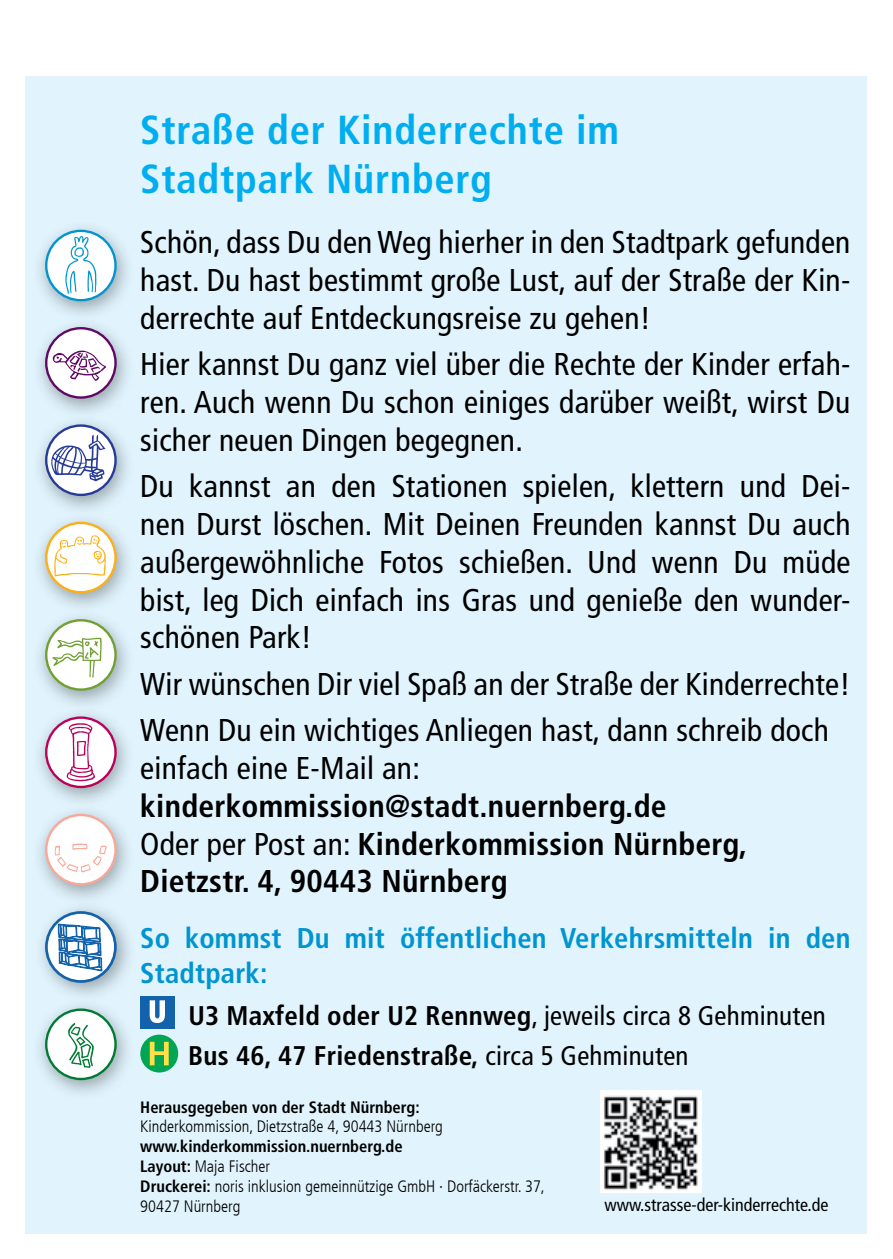
<style>
.page{position:relative;width:893px;height:1259px;background:#fff}
.page>*{position:absolute;margin:0;border:0;box-sizing:border-box;transform-origin:0 0}
.t1{font:700 condensed 40.5px/48.6px "Frutiger LT Com";letter-spacing:.02em;color:#00aeef}
.t2{font:condensed 31.5px/37.8px "Frutiger LT Com";letter-spacing:.01em;color:#000;text-align:justify}
.t3{font:700 condensed 31.5px/37.8px "Frutiger LT Com";letter-spacing:.01em;color:#000}
.t4{font:700 condensed 28.5px/34.2px "Frutiger LT Com";letter-spacing:.01em;color:#0095d0}
.t5{font:700 condensed 27px/39.9px "Frutiger LT Com";letter-spacing:.01em;color:#000}
.t6{font:condensed 18px "Frutiger LT Com";color:#000}
.t7{font:300 condensed 16.5px/19.8px "Frutiger LT Com";color:#000}
.t8{font:700 condensed 16.5px "Frutiger LT Com";color:#000}
.s1{font-weight:400}
.s2{font-weight:700}
</style>
<div class="page">
<div style="left:26px;top:76px;width:841px;height:1157px;background:#e1f4fd"></div>
<div style="left:140px;top:996px;width:34px;height:32px;background:#1263ac"></div>
<svg style="left:150px;top:1000px;width:15px;height:23px"></svg>
<div style="left:140px;top:1034px;width:38px;height:38px;background:#00a651;border-radius:50%"></div>
<svg style="left:150px;top:1041px;width:19px;height:24px"></svg>
<img style="left:600px;top:1090px;width:102px;height:102px">
<div style="left:34px;top:900px;width:102px;height:102px;background:#000;opacity:.34"></div>
<svg style="left:46px;top:912px;width:69px;height:69px"></svg>
<div style="left:45px;top:911px;width:72px;height:72px;border:3px solid #1263ac;border-radius:50%"></div>
<svg style="left:58px;top:924px;width:44px;height:47px;background:#84aed4"></svg>
<div style="left:32px;top:414px;width:103px;height:103px;background:#000;opacity:.34"></div>
<svg style="left:46px;top:425px;width:70px;height:70px"></svg>
<div style="left:45px;top:424px;width:72px;height:72px;border:2px solid #263b97;border-radius:50%"></div>
<svg style="left:51px;top:435px;width:54px;height:46px;background:#bec5e0"></svg>
<div style="left:32px;top:220px;width:103px;height:102px;background:#000;opacity:.34"></div>
<div style="left:46px;top:231px;width:70px;height:69px;background:#fff;border-radius:50%"></div>
<div style="left:45px;top:230px;width:72px;height:71px;border:2px solid #0095d0;border-radius:50%"></div>
<svg style="left:65px;top:236px;width:32px;height:58px"></svg>
<div style="left:32px;top:998px;width:103px;height:103px;background:#000;opacity:.34"></div>
<div style="left:46px;top:1009px;width:70px;height:70px;background:#fff;border-radius:50%"></div>
<div style="left:45px;top:1008px;width:72px;height:72px;border:2px solid #007b34;border-radius:50%"></div>
<svg style="left:68px;top:1023px;width:26px;height:45px"></svg>
<div style="left:32px;top:803px;width:103px;height:103px;background:#000;opacity:.34"></div>
<div style="left:46px;top:815px;width:70px;height:69px;background:#fff;border-radius:50%"></div>
<div style="left:45px;top:814px;width:72px;height:71px;border:2px solid #f8a899;border-radius:50%"></div>
<svg style="left:55px;top:843px;width:52px;height:29px"></svg>
<div style="left:32px;top:706px;width:103px;height:103px;background:#000;opacity:.34"></div>
<svg style="left:46px;top:717px;width:70px;height:70px;background:#f7e3ec"></svg>
<div style="left:45px;top:716px;width:72px;height:72px;border:2px solid #bb005a;border-radius:50%"></div>
<svg style="left:67px;top:723px;width:28px;height:58px;background:#eec2d7"></svg>
<div style="left:32px;top:317px;width:103px;height:102px;background:#000;opacity:.34"></div>
<div style="left:46px;top:328px;width:70px;height:69px;background:#fff;border-radius:50%"></div>
<div style="left:45px;top:327px;width:72px;height:72px;border:2px solid #600863;border-radius:50%"></div>
<svg style="left:53px;top:350px;width:53px;height:31px"></svg>
<div style="left:32px;top:511px;width:103px;height:103px;background:#000;opacity:.34"></div>
<svg style="left:46px;top:523px;width:70px;height:69px;background:#fef5e3"></svg>
<div style="left:45px;top:522px;width:72px;height:71px;border:2px solid #fcaf17;border-radius:50%"></div>
<svg style="left:54px;top:535px;width:52px;height:41px;background:#fef3dc"></svg>
<div style="left:32px;top:609px;width:103px;height:102px;background:#000;opacity:.34"></div>
<svg style="left:46px;top:620px;width:70px;height:69px;background:#eff4e8"></svg>
<div style="left:45px;top:619px;width:72px;height:72px;border:2px solid #70a031;border-radius:50%"></div>
<svg style="left:52px;top:638px;width:50px;height:40px;background:#e2ebd5"></svg>
<p class="t1" style="left:140px;top:106px;width:480px">Straße der Kinderrechte im<br>Stadtpark Nürnberg</p>
<p class="t2" style="left:140px;top:224px;width:712px">Schön, dass Du den Weg hierher in den Stadtpark gefunden hast. Du hast bestimmt große Lust, auf der Straße der Kin&shy;derrechte auf Entdeckungsreise zu gehen!</p>
<p class="t2" style="left:140px;top:346px;width:712px">Hier kannst Du ganz viel über die Rechte der Kinder erfah&shy;ren. Auch wenn Du schon einiges darüber weißt, wirst Du sicher neuen Dingen begegnen.</p>
<p class="t2" style="left:140px;top:467px;width:712px">Du kannst an den Stationen spielen, klettern und Dei&shy;nen Durst löschen. Mit Deinen Freunden kannst Du auch außergewöhnliche Fotos schießen. Und wenn Du müde bist, leg Dich einfach ins Gras und genieße den wunder&shy;schönen Park!</p>
<p class="t2" style="left:140px;top:661px;width:712px;line-height:46.2px">Wir wünschen Dir viel Spaß an der Straße der Kinderrechte!<br>Wenn Du ein wichtiges Anliegen hast, dann schreib doch</p>
<p class="t2" style="left:140px;top:749px;width:281px">einfach eine E-Mail an:</p>
<p class="t3" style="left:140px;top:787px;width:608px">kinderkommission@stadt.nuernberg.de<br><span class="s1">Oder per Post an:</span> Kinderkommission Nürnberg,<br>Dietzstr. 4, 90443 Nürnberg</p>
<p class="t4" style="left:140px;top:921px;width:712px">So kommst Du mit öffentlichen Verkehrsmitteln in den<br>Stadtpark:</p>
<p class="t5" style="left:188px;top:995px;width:639px">U3 Maxfeld oder U2 Rennweg<span class="s1">, jeweils circa 8 Gehminuten<br></span>Bus 46, 47 Friedenstraße, <span class="s1">circa 5 Gehminuten</span></p>
<p class="t8" style="left:140px;top:1097px;width:281px">Herausgegeben von der Stadt Nürnberg:</p>
<p class="t7" style="left:140px;top:1117px;width:304px">Kinderkommission, Dietzstraße 4, 90443 Nürnberg</p>
<p class="t7" style="left:140px;top:1136px;width:406px"><span class="s2">www.kinderkommission.nuernberg.de<br>Layout:</span> Maja Fischer<br><span class="s2">Druckerei:</span> noris inklusion gemeinnützige GmbH · Dorfäckerstr. 37, 90427 Nürnberg</p>
<p class="t6" style="left:604px;top:1194px;width:226px">www.strasse-der-kinderrechte.de</p>
</div>
